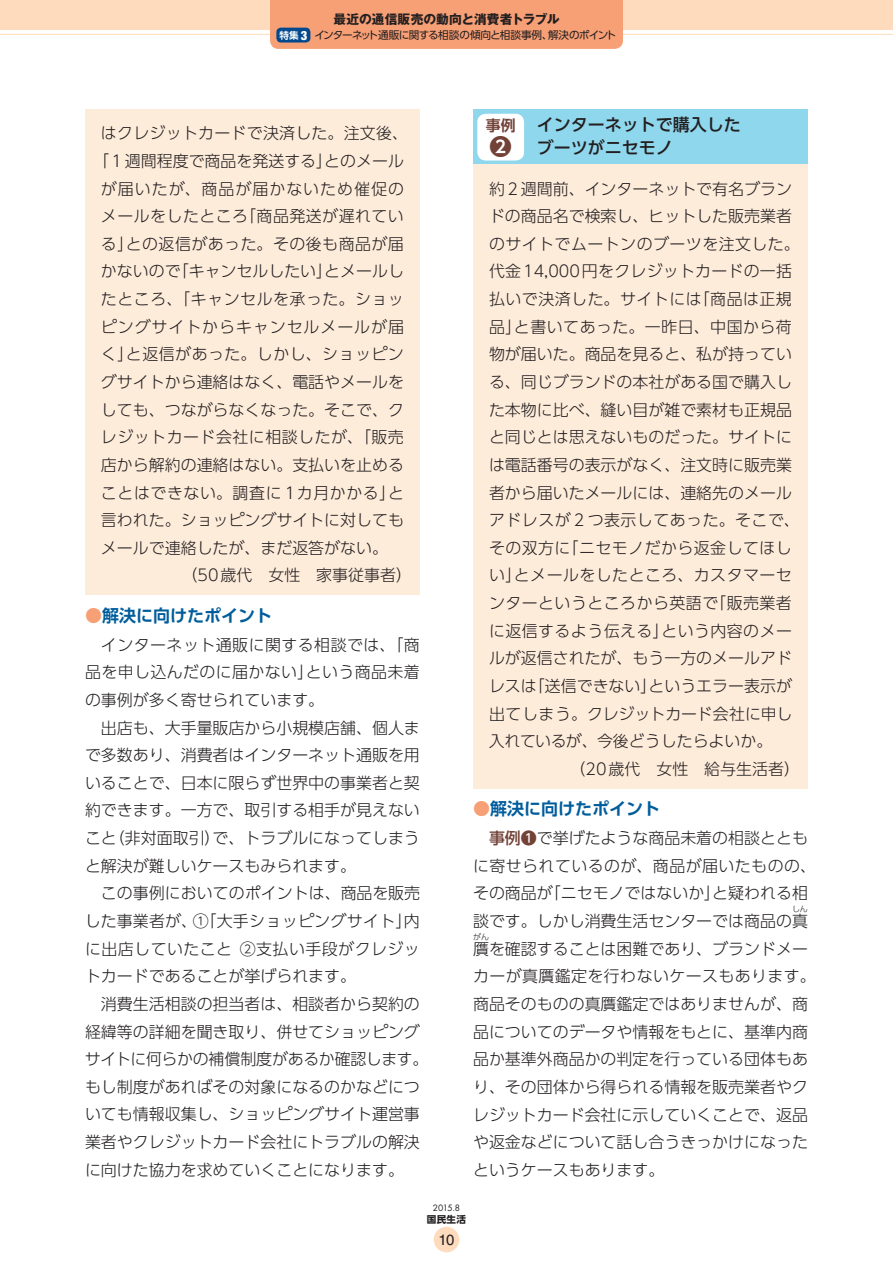
<style>
.page{position:relative;width:893px;height:1263px;background:#fff}
.page>*{position:absolute;margin:0;border:0;box-sizing:border-box;transform-origin:0 0}
.t1{font:700 22.35px "UD Shin Go Pro De";color:#724237}
.t2{font:700 16.95px "UD Shin Go Pro De";color:#005d9c}
.t3{font:500 16.95px/23.4px "UD Shin Go Pro";color:#231f20}
.t4{font:300 15.9px/27.6px "UD Shin Go Pro";color:#231f20;text-align:justify}
.t5{font:300 15.9px "UD Shin Go Pro";letter-spacing:.03em;color:#231f20}
.t6{font:300 15.9px "UD Shin Go Pro";letter-spacing:.035em;color:#231f20}
.t7{font:300 15.9px "UD Shin Go Pro";letter-spacing:.06em;color:#231f20}
.t8{font:14.85px "Helvetica LT Std";color:#231f20}
.t9{font:700 14.85px "UD Shin Go Pro De";color:#724237}
.t10{font:700 12.75px "Gothic MB101 Pro";letter-spacing:.005em;color:#231f20}
.t11{font:10.65px "UD Shin Go Pro";letter-spacing:-.07em;color:#231f20}
.t12{font:700 9.6px "UD Shin Go Pro";color:#231f20}
.t13{font:8.55px "Futura Std";color:#231f20}
.t14{font:300 7.95px "UD Shin Go Pro";color:#231f20}
.s1{font-family:"UD Shin Go Pro De";font-weight:700;font-size:9.6px;color:#fff}
.s2{font-family:"Helvetica Neue LT Std";font-weight:900;font-stretch:condensed;font-size:12.75px;color:#fff}
.s3{color:#f79f75}
.s4{font-weight:500;color:#724237}
</style>
<div class="page">
<div style="left:0;top:0;width:893px;height:30px;background:#fddbbc"></div>
<hr style="left:0;top:34px;width:893px;height:1px;background:#fddbbc">
<div style="left:270px;top:0;width:353px;height:49px;background:#f79f75"></div>
<div style="left:276px;top:28px;width:34px;height:15px;background:#01498e;border-radius:4px"></div>
<div style="left:434px;top:1227px;width:25px;height:25px;background:#fddbbc;border-radius:50%"></div>
<div style="left:473px;top:109px;width:335px;height:56px;background:#8fd7ed"></div>
<div style="left:477px;top:114px;width:47px;height:47px;background:#fff;border-radius:9px"></div>
<div style="left:473px;top:165px;width:335px;height:624px;background:#feecdb"></div>
<div style="left:85px;top:109px;width:335px;height:486px;background:#feecdb"></div>
<p class="t10" style="left:333px;top:9px;width:228px">最近の通信販売の動向と消費者トラブル</p>
<p class="t11" style="left:280px;top:26px;width:338px"><span class="s1">特集</span> <span class="s2">3</span> インターネット通販に関する相談の傾向と相談事例、解決のポイント</p>
<p class="t4" style="left:101px;top:119px;width:309px">はクレジットカードで決済した。注文後、</p>
<p class="t4" style="left:93px;top:146px;width:312px">「１週間程度で商品を発送する」とのメール</p>
<p class="t7" style="left:101px;top:176px;width:304px">が届いたが、商品が届かないため催促の</p>
<p class="t5" style="left:101px;top:203px;width:304px">メールをしたところ「商品発送が遅れてい</p>
<p class="t5" style="left:101px;top:231px;width:304px">る」との返信があった。その後も商品が届</p>
<p class="t4" style="left:101px;top:257px;width:304px">かないので「キャンセルしたい」とメールし</p>
<p class="t6" style="left:101px;top:286px;width:304px">たところ、「キャンセルを承った。ショッ</p>
<p class="t7" style="left:101px;top:314px;width:304px">ピングサイトからキャンセルメールが届</p>
<p class="t5" style="left:101px;top:341px;width:304px">く」と返信があった。しかし、ショッピン</p>
<p class="t4" style="left:101px;top:368px;width:304px">グサイトから連絡はなく、電話やメールを</p>
<p class="t4" style="left:101px;top:395px;width:304px">しても、つながらなくなった。そこで、ク</p>
<p class="t5" style="left:101px;top:424px;width:304px">レジットカード会社に相談したが、「販売</p>
<p class="t4" style="left:101px;top:450px;width:304px">店から解約の連絡はない。支払いを止める</p>
<p class="t6" style="left:101px;top:480px;width:304px">ことはできない。調査に１カ月かかる」と</p>
<p class="t4" style="left:101px;top:506px;width:304px">言われた。ショッピングサイトに対しても</p>
<p class="t4" style="left:101px;top:533px;width:289px">メールで連絡したが、まだ返答がない。</p>
<p class="t4" style="left:182px;top:561px;width:232px">（50歳代　女性　家事従事者）</p>
<p class="t2" style="left:85px;top:602px;width:189px"><span class="s3">●</span>解決に向けたポイント</p>
<p class="t4" style="left:85px;top:630px;width:336px;text-indent:16px">インターネット通販に関する相談では、「商品を申し込んだのに届かない」という商品未着の事例が多く寄せられています。</p>
<p class="t4" style="left:85px;top:713px;width:336px;text-indent:16px">出店も、大手量販店から小規模店舗、個人まで多数あり、消費者はインターネット通販を用いることで、日本に限らず世界中の事業者と契約できます。一方で、取引する相手が見えないこと（非対面取引）で、トラブルになってしまうと解決が難しいケースもみられます。</p>
<p class="t4" style="left:85px;top:879px;width:337px;text-indent:16px">この事例においてのポイントは、商品を販売した事業者が、①「大手ショッピングサイト」内に出店していたこと ②支払い手段がクレジットカードであることが挙げられます。</p>
<p class="t4" style="left:85px;top:989px;width:345px;text-align:left;text-indent:16px">消費生活相談の担当者は、相談者から契約の経緯等の詳細を聞き取り、併せてショッピングサイトに何らかの補償制度があるか確認します。もし制度があればその対象になるのかなどについても情報収集し、ショッピングサイト運営事業者やクレジットカード会社にトラブルの解決に向けた協力を求めていくことになります。</p>
<p class="t3" style="left:537px;top:112px;width:206px">インターネットで購入したブーツがニセモノ</p>
<p class="t4" style="left:489px;top:174px;width:304px">約２週間前、インターネットで有名ブラン</p>
<p class="t4" style="left:489px;top:202px;width:304px">ドの商品名で検索し、ヒットした販売業者</p>
<p class="t5" style="left:489px;top:231px;width:312px">のサイトでムートンのブーツを注文した。</p>
<p class="t4" style="left:489px;top:257px;width:304px">代金14,000円をクレジットカードの一括</p>
<p class="t5" style="left:489px;top:286px;width:304px">払いで決済した。サイトには「商品は正規</p>
<p class="t5" style="left:489px;top:314px;width:304px">品」と書いてあった。一昨日、中国から荷</p>
<p class="t4" style="left:489px;top:340px;width:304px">物が届いた。商品を見ると、私が持ってい</p>
<p class="t4" style="left:489px;top:368px;width:304px">る、同じブランドの本社がある国で購入し</p>
<p class="t4" style="left:489px;top:395px;width:304px">た本物に比べ、縫い目が雑で素材も正規品</p>
<p class="t4" style="left:489px;top:423px;width:304px">と同じとは思えないものだった。サイトに</p>
<p class="t4" style="left:489px;top:450px;width:304px">は電話番号の表示がなく、注文時に販売業</p>
<p class="t4" style="left:489px;top:478px;width:304px">者から届いたメールには、連絡先のメール</p>
<p class="t5" style="left:489px;top:507px;width:312px">アドレスが２つ表示してあった。そこで、</p>
<p class="t5" style="left:489px;top:535px;width:304px">その双方に「ニセモノだから返金してほし</p>
<p class="t5" style="left:489px;top:562px;width:304px">い」とメールをしたところ、カスタマーセ</p>
<p class="t5" style="left:489px;top:590px;width:304px">ンターというところから英語で「販売業者</p>
<p class="t5" style="left:489px;top:618px;width:305px">に返信するよう伝える」という内容のメー</p>
<p class="t4" style="left:489px;top:644px;width:304px">ルが返信されたが、もう一方のメールアド</p>
<p class="t4" style="left:489px;top:672px;width:304px">レスは「送信できない」というエラー表示が</p>
<p class="t4" style="left:489px;top:699px;width:305px">出てしまう。クレジットカード会社に申し</p>
<p class="t4" style="left:489px;top:727px;width:285px">入れているが、今後どうしたらよいか。</p>
<p class="t4" style="left:570px;top:754px;width:232px">（20歳代　女性　給与生活者）</p>
<p class="t2" style="left:473px;top:795px;width:189px"><span class="s3">●</span>解決に向けたポイント</p>
<p class="t4" style="left:473px;top:824px;width:344px;text-align:center"><span class="s4">事例❶</span>で挙げたような商品未着の相談ととも<br>に寄せられているのが、商品が届いたものの、その商品が「ニセモノではないか」と疑われる相談です。しかし消費生活センターでは商品の真</p>
<p class="t9" style="left:486px;top:113px;width:31px">事例</p>
<h1 class="t1" style="left:490px;top:128px;width:24px">❷</h1>
<p class="t14" style="left:792px;top:902px;width:17px">しん</p>
<p class="t4" style="left:473px;top:934px;width:336px">贋を確認することは困難であり、ブランドメー</p>
<p class="t14" style="left:473px;top:930px;width:17px">がん</p>
<p class="t4" style="left:473px;top:962px;width:344px;text-align:left">カーが真贋鑑定を行わないケースもあります。商品そのものの真贋鑑定ではありませんが、商品についてのデータや情報をもとに、基準内商品か基準外商品かの判定を行っている団体もあり、その団体から得られる情報を販売業者やクレジットカード会社に示していくことで、返品や返金などについて話し合うきっかけになったというケースもあります。</p>
<p class="t13" style="left:433px;top:1202px;width:29px">2015.8</p>
<p class="t12" style="left:427px;top:1211px;width:41px">国民生活</p>
<p class="t8" style="left:439px;top:1231px;width:17px">10</p>
</div>
